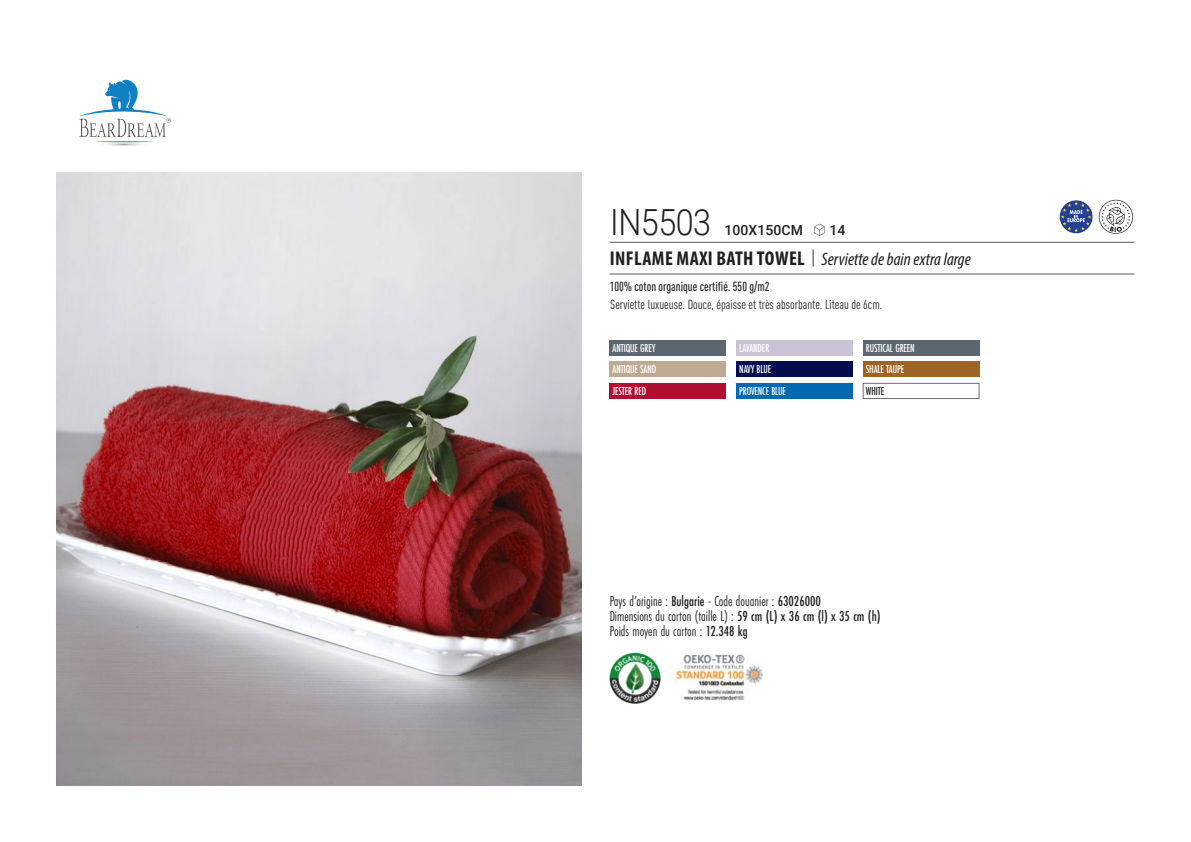
<style>
.page{position:relative;width:1191px;height:842px;background:#fff}
.page>*{position:absolute;margin:0;border:0;box-sizing:border-box;transform-origin:0 0}
.t1{font:300 36px "Roboto";letter-spacing:-.015em;color:#231f20;scale:.9 1}
.t2{font:italic 18px "Myriad Variable Concept";color:#231f20}
.t3{font:15px "Futura PT Cond";color:#231f20;scale:.95 1}
.t4{font:500 14px "Roboto";letter-spacing:.005em;color:#231f20}
.t5{font:condensed 13px "DIN Pro";color:#231f20}
.grammage_2020{font:500 condensed 13px "DIN Pro";color:#231f20;scale:.95 1}
.Coloris_nuancier_bla{font:500 12px "Futura PT Cond";letter-spacing:-.01em;color:#fff;scale:.9 1}
.Coloris_nuancier{font:500 12px "Futura PT Cond";letter-spacing:-.01em;color:#231f20;scale:.9 1}
.s1{font-family:"Linotype Shapeshifter";font-weight:400;font-size:16px}
.s2{font-family:"Myriad Pro";font-weight:700;font-style:normal;font-stretch:condensed;font-size:20px}
.s3{font-family:"Roboto Condensed";font-weight:300;font-style:normal;font-size:20px}
.s4{font-weight:500}
</style>
<div class="page">
<img style="left:57px;top:172px;width:524px;height:613px">
<svg style="left:79px;top:79px;width:92px;height:67px"></svg>
<div style="left:609px;top:340px;width:117px;height:16px;background:#5c6771"></div>
<div style="left:609px;top:362px;width:117px;height:15px;background:#bea992"></div>
<div style="left:609px;top:383px;width:117px;height:16px;background:#b00e33"></div>
<div style="left:736px;top:340px;width:116px;height:16px;background:#cac3d6"></div>
<div style="left:736px;top:362px;width:116px;height:15px;background:#040c4b"></div>
<div style="left:736px;top:383px;width:116px;height:16px;background:#0168b3"></div>
<div style="left:863px;top:340px;width:116px;height:16px;background:#5c6771"></div>
<div style="left:863px;top:362px;width:116px;height:15px;background:#9e6427"></div>
<div style="left:863px;top:383px;width:116px;height:16px;background:#fff;border:1px solid #6c6d70"></div>
<svg style="left:1059px;top:200px;width:73px;height:34px"></svg>
<img style="left:609px;top:653px;width:51px;height:50px">
<img style="left:675px;top:654px;width:87px;height:47px">
<hr style="left:609px;top:242px;width:525px;height:1px;background:#57585a">
<hr style="left:609px;top:274px;width:525px;height:1px;background:#57585a">
<p class="t1" style="left:610px;top:197px;width:114px">IN5503</p>
<p class="t4" style="left:724px;top:220px;width:123px">100X150CM <span class="s1">S</span> 14</p>
<p class="t2" style="left:610px;top:249px;width:362px"><span class="s2">INFLAME MAXI BATH TOWEL</span> <span class="s3">|</span> Serviette de bain extra large</p>
<p class="grammage_2020" style="left:609px;top:277px;width:170px">100% coton organique certifié. 550 g/m2</p>
<p class="t5" style="left:610px;top:295px;width:274px">Serviette luxueuse. Douce, épaisse et très absorbante. Liteau de 6cm.</p>
<p class="Coloris_nuancier_bla" style="left:612px;top:341px;width:49px">ANTIQUE GREY</p>
<p class="Coloris_nuancier_bla" style="left:612px;top:362px;width:50px">ANTIQUE SAND</p>
<p class="Coloris_nuancier_bla" style="left:612px;top:384px;width:39px">JESTER RED</p>
<p class="Coloris_nuancier_bla" style="left:739px;top:341px;width:35px">LAVANDER</p>
<p class="Coloris_nuancier_bla" style="left:739px;top:362px;width:37px">NAVY BLUE</p>
<p class="Coloris_nuancier_bla" style="left:739px;top:384px;width:54px">PROVENCE BLUE</p>
<p class="Coloris_nuancier_bla" style="left:866px;top:341px;width:56px">RUSTICAL GREEN</p>
<p class="Coloris_nuancier_bla" style="left:866px;top:362px;width:44px">SHALE TAUPE</p>
<p class="Coloris_nuancier" style="left:866px;top:384px;width:22px">WHITE</p>
<p class="t3" style="left:609px;top:592px;width:224px">Pays d’origine : <span class="s4">Bulgarie</span> - Code douanier : <span class="s4">63026000</span></p>
<p class="t3" style="left:609px;top:607px;width:287px">Dimensions du carton (taille L) : <span class="s4">59 cm (L) x 36 cm (l) x 35 cm (h)</span></p>
<p class="t3" style="left:609px;top:622px;width:147px">Poids moyen du carton : <span class="s4">12.348 kg</span></p>
</div>
